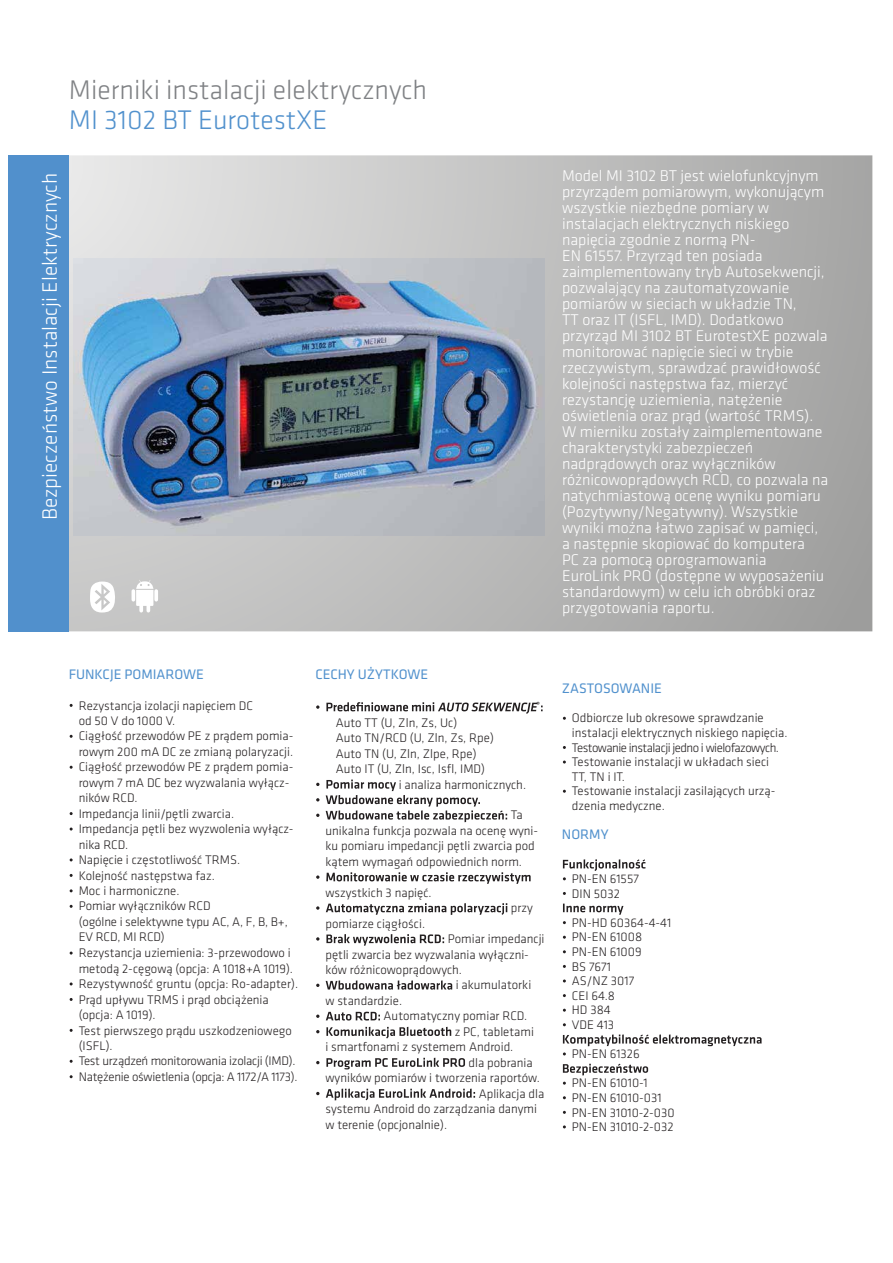
<style>
.page{position:relative;width:893px;height:1263px;background:#fff}
.page>*{position:absolute;margin:0;border:0;box-sizing:border-box;transform-origin:0 0}
.t1{font:300 27.9px "Klavika";color:#808285}
.t2{font:300 27.9px "Klavika";color:#5191cd}
.t3{font:300 21.45px "Klavika";color:#fff}
.t4{font:300 16.05px/15.9px "Klavika";color:#fff}
.t5{font:14.25px "Klavika";color:#5191cd}
.t6{font:300 12.9px/15.5px "Klavika";color:#231f20}
.t7{font:500 7.5px "Klavika";color:#231f20}
</style>
<div class="page">
<svg style="left:69px;top:155px;width:803px;height:476px;background:#b9b9b9"></svg>
<img style="left:73px;top:259px;width:472px;height:276px">
<div style="left:8px;top:155px;width:61px;height:476px;background:#5190cc"></div>
<svg style="left:90px;top:582px;width:26px;height:31px"></svg>
<svg style="left:154px;top:589px;width:4px;height:13px"></svg>
<svg style="left:132px;top:580px;width:21px;height:33px"></svg>
<svg style="left:316px;top:702px;width:227px;height:12px"></svg>
<svg style="left:316px;top:780px;width:191px;height:42px"></svg>
<svg style="left:316px;top:872px;width:215px;height:12px"></svg>
<svg style="left:316px;top:903px;width:191px;height:12px"></svg>
<svg style="left:316px;top:934px;width:128px;height:12px"></svg>
<svg style="left:316px;top:980px;width:136px;height:10px"></svg>
<svg style="left:316px;top:1012px;width:64px;height:9px"></svg>
<svg style="left:316px;top:1027px;width:135px;height:12px"></svg>
<svg style="left:316px;top:1058px;width:149px;height:11px"></svg>
<svg style="left:316px;top:1089px;width:159px;height:11px"></svg>
<svg style="left:563px;top:859px;width:82px;height:12px"></svg>
<svg style="left:563px;top:904px;width:60px;height:11px"></svg>
<svg style="left:563px;top:1034px;width:198px;height:12px"></svg>
<svg style="left:563px;top:1064px;width:85px;height:11px"></svg>
<h1 class="t1" style="left:69px;top:74px;width:360px">Mierniki instalacji elektrycznych</h1>
<h1 class="t2" style="left:69px;top:104px;width:260px">MI 3102 BT EurotestXE</h1>
<h2 class="t3" style="left:38px;top:520px;width:349px;rotate:-90deg">Bezpieczeństwo Instalacji Elektrycznych</h2>
<p class="t4" style="left:562px;top:168px;width:268px">Model MI 3102 BT jest wielofunkcyjnym przyrządem pomiarowym, wykonującym wszystkie niezbędne pomiary w instalacjach elektrycznych niskiego napięcia zgodnie z normą PN-<br>EN 61557. Przyrząd ten posiada zaimplementowany tryb Autosekwencji, pozwalający na zautomatyzowanie pomiarów w sieciach w układzie TN,<br>TT oraz IT (ISFL, IMD). Dodatkowo przyrząd MI 3102 BT EurotestXE pozwala monitorować napięcie sieci w trybie rzeczywistym, sprawdzać prawidłowość kolejności następstwa faz, mierzyć rezystancję uziemienia, natężenie oświetlenia oraz prąd (wartość TRMS).<br>W mierniku zostały zaimplementowane charakterystyki zabezpieczeń nadprądowych oraz wyłączników różnicowoprądowych RCD, co pozwala na natychmiastową ocenę wyniku pomiaru (Pozytywny/Negatywny). Wszystkie wyniki można łatwo zapisać w pamięci, a następnie skopiować do komputera<br>PC za pomocą oprogramowania<br>EuroLink PRO (dostępne w wyposażeniu standardowym) w celu ich obróbki oraz przygotowania raportu.</p>
<p class="t5" style="left:69px;top:666px;width:137px">FUNKCJE POMIAROWE</p>
<p class="t6" style="left:79px;top:698px;width:221px">Rezystancja izolacji napięciem DC<br>od 50 V do 1000 V.<br>Ciągłość przewodów PE z prądem pomia&shy;rowym 200 mA DC ze zmianą polaryzacji.<br>Ciągłość przewodów PE z prądem pomia&shy;rowym 7 mA DC bez wyzwalania wyłącz&shy;ników RCD.<br>Impedancja linii/pętli zwarcia.<br>Impedancja pętli bez wyzwolenia wyłącz&shy;nika RCD.<br>Napięcie i częstotliwość TRMS.<br>Kolejność następstwa faz.<br>Moc i harmoniczne.<br>Pomiar wyłączników RCD<br>(ogólne i selektywne typu AC, A, F, B, B+,<br>EV RCD, MI RCD)<br>Rezystancja uziemienia: 3-przewodowo i metodą 2-cęgową (opcja: A 1018+A 1019).<br>Rezystywność gruntu (opcja: Ro-adapter).<br>Prąd upływu TRMS i prąd obciążenia (opcja: A 1019).<br>Test pierwszego prądu uszkodzeniowego (ISFL).<br>Test urządzeń monitorowania izolacji (IMD).<br>Natężenie oświetlenia (opcja: A 1172/A 1173).</p>
<p class="t5" style="left:315px;top:666px;width:114px">CECHY UŻYTKOWE</p>
<p class="t7" style="left:537px;top:700px;width:5px">®</p>
<p class="t6" style="left:336px;top:715px;width:123px">Auto TT (U, Zln, Zs, Uc)</p>
<p class="t6" style="left:336px;top:730px;width:160px">Auto TN/RCD (U, Zln, Zs, Rpe)</p>
<p class="t6" style="left:336px;top:746px;width:142px">Auto TN (U, Zln, Zlpe, Rpe)</p>
<p class="t6" style="left:336px;top:761px;width:151px">Auto IT (U, Zln, Isc, Isfl, IMD)</p>
<p class="t6" style="left:399px;top:777px;width:129px">i analiza harmonicznych.</p>
<p class="t6" style="left:325px;top:808px;width:214px;text-indent:185px">Ta unikalna funkcja pozwala na ocenę wyni&shy;ku pomiaru impedancji pętli zwarcia pod kątem wymagań odpowiednich norm.</p>
<p class="t6" style="left:325px;top:885px;width:108px">wszystkich 3 napięć.</p>
<p class="t6" style="left:511px;top:900px;width:23px">przy</p>
<p class="t6" style="left:325px;top:916px;width:101px">pomiarze ciągłości.</p>
<p class="t6" style="left:448px;top:931px;width:98px">Pomiar impedancji</p>
<p class="t6" style="left:325px;top:947px;width:205px">pętli zwarcia bez wyzwalania wyłączni-</p>
<p class="t6" style="left:325px;top:962px;width:138px">ków różnicowoprądowych.</p>
<p class="t6" style="left:456px;top:978px;width:77px">i akumulatorki</p>
<p class="t6" style="left:325px;top:993px;width:78px">w standardzie.</p>
<p class="t6" style="left:384px;top:1009px;width:145px">Automatyczny pomiar RCD.</p>
<p class="t6" style="left:455px;top:1024px;width:81px">z PC, tabletami</p>
<p class="t6" style="left:325px;top:1040px;width:189px">i smartfonami z systemem Android.</p>
<p class="t6" style="left:468px;top:1055px;width:66px">dla pobrania</p>
<p class="t6" style="left:325px;top:1070px;width:216px">wyników pomiarów i tworzenia raportów.</p>
<p class="t6" style="left:479px;top:1086px;width:67px">Aplikacja dla</p>
<p class="t6" style="left:325px;top:1101px;width:213px">systemu Android do zarządzania danymi</p>
<p class="t6" style="left:325px;top:1117px;width:123px">w terenie (opcjonalnie).</p>
<p class="t5" style="left:562px;top:681px;width:102px">ZASTOSOWANIE</p>
<p class="t6" style="left:572px;top:711px;width:217px;line-height:14.5px">Odbiorcze lub okresowe sprawdzanie instalacji elektrycznych niskiego napięcia.<br>Testowanie instalacji jedno i wielofazowych.<br>Testowanie instalacji w układach sieci<br>TT, TN i IT.<br>Testowanie instalacji zasilających urzą&shy;dzenia medyczne.</p>
<p class="t5" style="left:562px;top:827px;width:48px">NORMY</p>
<p class="t6" style="left:572px;top:872px;width:68px;line-height:14.5px">PN-EN 61557<br>DIN 5032</p>
<p class="t6" style="left:572px;top:915px;width:101px;line-height:14.5px">PN-HD 60364-4-41<br>PN-EN 61008<br>PN-EN 61009<br>BS 7671<br>AS/NZ 3017<br>CEI 64.8<br>HD 384<br>VDE 413</p>
<p class="t6" style="left:572px;top:1046px;width:69px">PN-EN 61326</p>
<p class="t6" style="left:572px;top:1076px;width:104px;line-height:14.5px">PN-EN 61010-1<br>PN-EN 61010-031<br>PN-EN 31010-2-030<br>PN-EN 31010-2-032</p>
</div>
